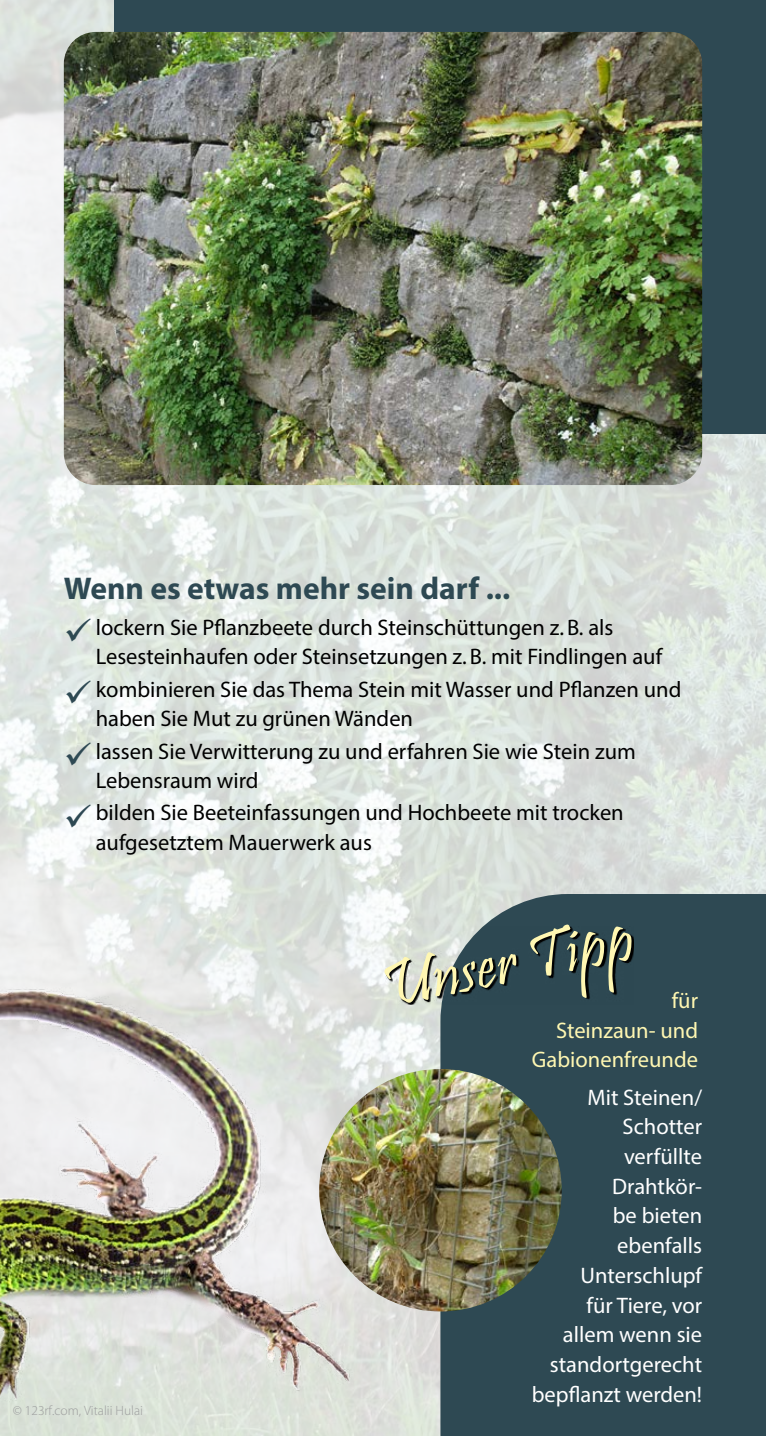
<style>
.page{position:relative;width:766px;height:1436px;background:#fff}
.page>*{position:absolute;margin:0;border:0;box-sizing:border-box;transform-origin:0 0}
.unser_tipp{font:67.5px "Pristina";color:#fff7b2}
.unterueberschrift{font:700 31.5px "Myriad Pro";color:#2e4953}
.t1{font:22.5px/29.2px "Myriad Pro";color:#000}
.beschriftung_oval{font:22.5px/29.7px "Myriad Pro";color:#fff;text-align:right}
.beschriftung_oval-2{font:22.5px/29.7px "Myriad Pro";color:#fff7b2;text-align:right}
.t2{font:300 13.5px "Myriad Pro";color:#9c9d9d}
</style>
<div class="page">
<img style="left:0;top:0;width:765px;height:1435px">
<div style="left:440px;top:893px;width:325px;height:542px;background:#2e4953"></div>
<div style="left:115px;top:0;width:650px;height:434px;background:#2e4953"></div>
<img style="left:64px;top:32px;width:638px;height:453px">
<img style="left:319px;top:1068px;width:242px;height:243px;border-radius:121px">
<svg style="left:385px;top:925px;width:248px;height:79px;background:#526367"></svg>
<img style="left:0;top:901px;width:383px;height:534px">
<svg style="left:66px;top:618px;width:25px;height:23px"></svg>
<svg style="left:66px;top:680px;width:25px;height:23px"></svg>
<svg style="left:66px;top:741px;width:25px;height:24px"></svg>
<svg style="left:66px;top:803px;width:25px;height:24px"></svg>
<h3 class="unterueberschrift" style="left:64px;top:568px;width:448px">Wenn es etwas mehr sein darf ...</h3>
<p class="t1" style="left:96px;top:612px;width:568px">lockern Sie Pflanzbeete durch Steinschüttungen z.B. als<br>Lesesteinhaufen oder Steinsetzungen z.B. mit Findlingen auf</p>
<p class="t1" style="left:96px;top:674px;width:587px">kombinieren Sie das Thema Stein mit Wasser und Pflanzen und haben Sie Mut zu grünen Wänden</p>
<p class="t1" style="left:96px;top:736px;width:541px">lassen Sie Verwitterung zu und erfahren Sie wie Stein zum<br>Lebensraum wird</p>
<p class="t1" style="left:96px;top:797px;width:529px">bilden Sie Beeteinfassungen und Hochbeete mit trocken aufgesetztem Mauerwerk aus</p>
<p class="t2" style="left:13px;top:1402px;width:132px">© 123rf.com, Vitalii Hulai</p>
<h4 class="unser_tipp" style="left:374px;top:949px;width:257px;rotate:-11deg">Unser Tipp</h4>
<p class="beschriftung_oval-2" style="left:531px;top:984px;width:168px">für<br>Steinzaun- und<br>Gabionenfreunde</p>
<p class="beschriftung_oval" style="left:531px;top:1081px;width:172px">Mit Steinen/<br>Schotter<br>verfüllte<br>Drahtkör-<br>be bieten ebenfalls<br>Unterschlupf<br>für Tiere, vor allem wenn sie standortgerecht bepflanzt werden!</p>
</div>
